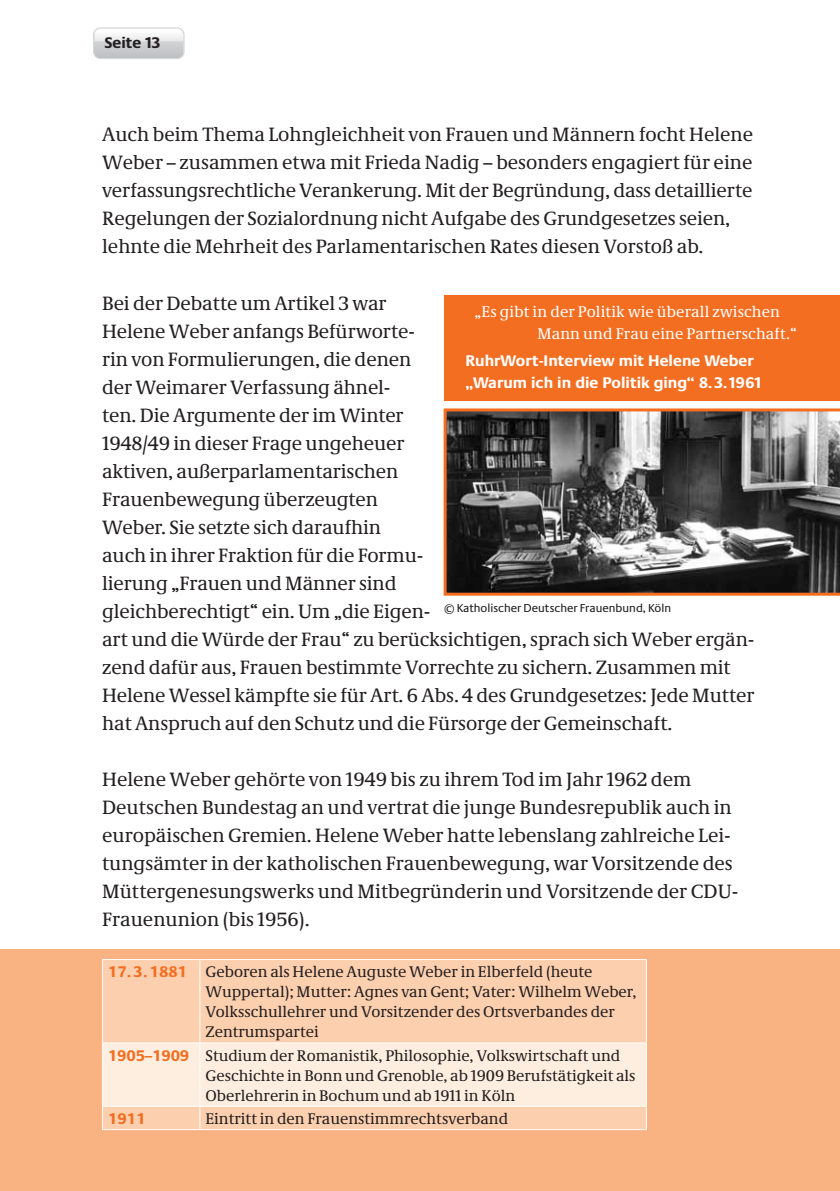
<style>
.page{position:relative;width:840px;height:1191px;background:#fff}
.page>*{position:absolute;margin:0;border:0;box-sizing:border-box;transform-origin:0 0}
.Fließtext{font:20px/28px "Neue Demos";letter-spacing:-.005em;color:#231f20}
.Fließtext-2{font:16px/20px "Neue Demos";color:#231f20}
.Fließtext-3{font:16px/22px "Neue Demos";letter-spacing:.01em;color:#fff}
.Fließtext-4{font:700 16px/22px "Neue Praxis";color:#fff}
.Fließtext-5{font:700 16px "Neue Praxis Tab";color:#f36e21}
.t1{font:700 16px "Neue Praxis";color:#231f20}
.Fließtext-6{font:12px "Neue Praxis";color:#231f20}
</style>
<div class="page">
<svg style="left:93px;top:27px;width:91px;height:32px;background:#d3d4d6"></svg>
<img style="left:95px;top:29px;width:88px;height:7px">
<div style="left:0;top:949px;width:839px;height:242px;background:#f9b281"></div>
<div style="left:103px;top:960px;width:542px;height:82px;background:#fccfae"></div>
<hr style="left:102px;top:959px;width:98px;height:1px;background:#fff">
<hr style="left:102px;top:959px;width:1px;height:83px;background:#fff">
<hr style="left:200px;top:959px;width:446px;height:1px;background:#fff">
<hr style="left:199px;top:959px;width:1px;height:83px;background:#fff">
<hr style="left:645px;top:959px;width:1px;height:83px;background:#fff">
<hr style="left:102px;top:1042px;width:98px;height:1px;background:#fff">
<hr style="left:200px;top:1042px;width:446px;height:1px;background:#fff">
<svg style="left:102px;top:1043px;width:544px;height:86px;background:#fde6d3"></svg>
<hr style="left:102px;top:1129px;width:98px;height:1px;background:#fff">
<hr style="left:200px;top:1129px;width:446px;height:1px;background:#fff">
<div style="left:444px;top:295px;width:395px;height:105px;background:#f36e21"></div>
<svg style="left:443px;top:408px;width:396px;height:187px;background:#66605d"></svg>
<p class="t1" style="left:104px;top:33px;width:58px">Seite 13</p>
<p class="Fließtext" style="left:102px;top:120px;width:652px">Auch beim Thema Lohngleichheit von Frauen und Männern focht Helene Weber – zusammen etwa mit Frieda Nadig – besonders engagiert für eine verfassungsrechtliche Verankerung. Mit der Begründung, dass detaillierte Regelungen der Sozialordnung nicht Aufgabe des Grundgesetzes seien, lehnte die Mehrheit des Parlamentarischen Rates diesen Vorstoß ab.</p>
<p class="Fließtext" style="left:102px;top:288px;width:653px">Bei der Debatte um Artikel 3 war<br>Helene Weber anfangs Befürworte-<br>rin von Formulierungen, die denen<br>der Weimarer Verfassung ähnel-<br>ten. Die Argumente der im Winter<br>1948/49 in dieser Frage ungeheuer<br>aktiven, außerparlamentarischen<br>Frauenbewegung überzeugten<br>Weber. Sie setzte sich daraufhin<br>auch in ihrer Fraktion für die Formu-<br>lierung „Frauen und Männer sind<br>gleichberechtigt“ ein. Um „die Eigen-<br>art und die Würde der Frau“ zu berücksichtigen, sprach sich Weber ergän&shy;zend dafür aus, Frauen bestimmte Vorrechte zu sichern. Zusammen mit Helene Wessel kämpfte sie für Art. 6 Abs. 4 des Grundgesetzes: Jede Mutter hat Anspruch auf den Schutz und die Fürsorge der Gemeinschaft.</p>
<p class="Fließtext" style="left:102px;top:764px;width:637px">Helene Weber gehörte von 1949 bis zu ihrem Tod im Jahr 1962 dem Deutschen Bundestag an und vertrat die junge Bundesrepublik auch in europäischen Gremien. Helene Weber hatte lebenslang zahlreiche Lei&shy;tungsämter in der katholischen Frauenbewegung, war Vorsitzende des Müttergenesungswerks und Mitbegründerin und Vorsitzende der CDU-Frauenunion (bis 1956).</p>
<p class="Fließtext-5" style="left:108px;top:962px;width:81px">17. 3. 1881</p>
<p class="Fließtext-2" style="left:205px;top:961px;width:432px">Geboren als Helene Auguste Weber in Elberfeld (heute Wuppertal); Mutter: Agnes van Gent; Vater: Wilhelm Weber, Volksschullehrer und Vorsitzender des Ortsverbandes der Zentrumspartei</p>
<p class="Fließtext-5" style="left:108px;top:1045px;width:83px">1905–1909</p>
<p class="Fließtext-2" style="left:205px;top:1045px;width:431px">Studium der Romanistik, Philosophie, Volkswirtschaft und<br>Geschichte in Bonn und Grenoble, ab 1909 Berufstätigkeit als<br>Oberlehrerin in Bochum und ab 1911 in Köln</p>
<p class="Fließtext-5" style="left:108px;top:1108px;width:39px">1911</p>
<p class="Fließtext-2" style="left:205px;top:1108px;width:304px">Eintritt in den Frauenstimmrechtsverband</p>
<p class="Fließtext-3" style="left:537px;top:300px;width:261px;text-indent:-63px">„Es gibt in der Politik wie überall zwischen<br>Mann und Frau eine Partnerschaft.“</p>
<p class="Fließtext-4" style="left:465px;top:350px;width:297px">RuhrWort-Interview mit Helene Weber „Warum ich in die Politik ging“ 8.3.1961</p>
<p class="Fließtext-6" style="left:444px;top:601px;width:228px">© Katholischer Deutscher Frauenbund, Köln</p>
</div>
